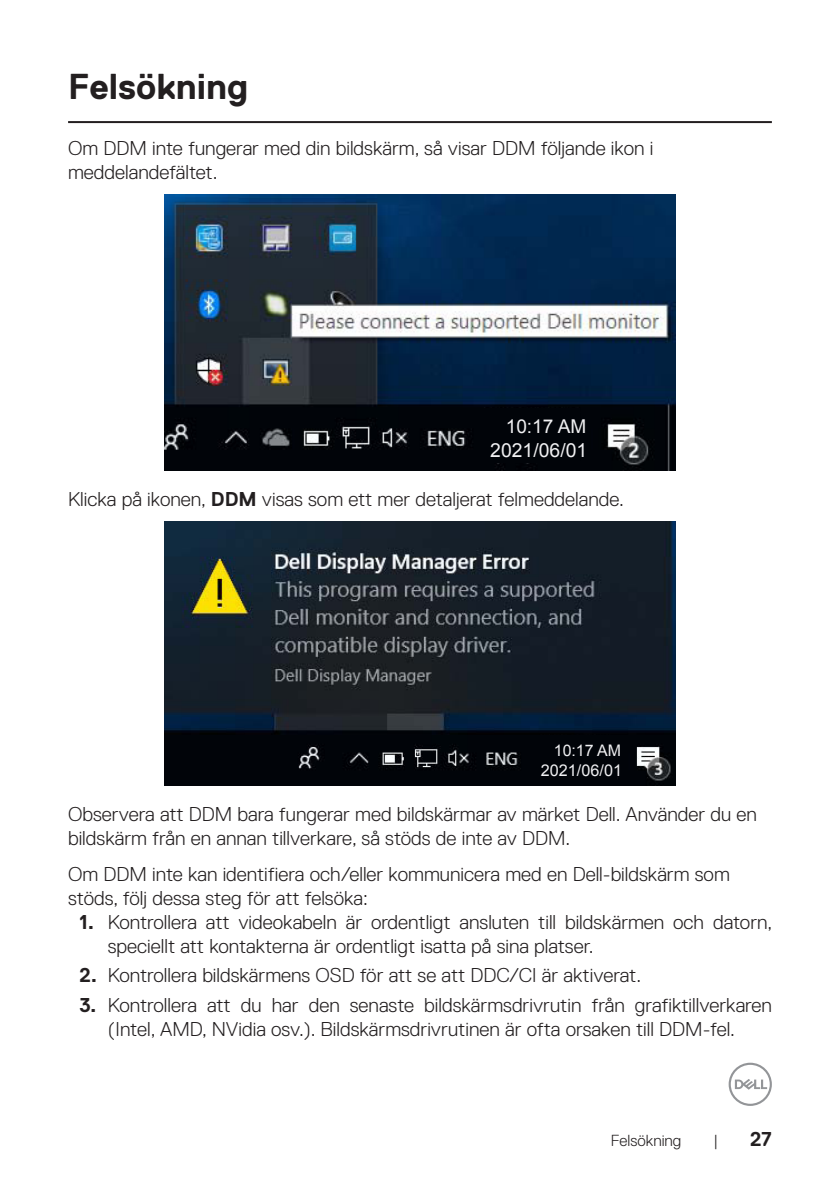
<style>
.page{position:relative;width:840px;height:1191px;background:#fff}
.page>*{position:absolute;margin:0;border:0;box-sizing:border-box;transform-origin:0 0}
.Head_1{font:700 36px "Dell Replica";color:#231f20}
.Paragraph{font:300 20px/24px "Dell Replica";color:#231f20}
.t1{font:700 20px "Dell Replica";color:#231f20}
.t2{font:19.4px "Arial";color:#f0f0f2}
.t3{font:19px "Arial";color:#f0f0f2}
.t4{font:16.2px "Arial";color:#f0f0f2}
.t5{font:300 16px "Dell Replica";color:#231f20}
.t6{font:16px "Arial";color:#f0f0f2}
.s1{font-weight:700}
</style>
<div class="page">
<svg style="left:728px;top:1062px;width:43px;height:44px"></svg>
<hr style="left:68px;top:121px;width:703px;height:2px;background:#231f20">
<img style="left:164px;top:194px;width:511px;height:276px">
<div style="left:475px;top:409px;width:104px;height:54px;background:#010409"></div>
<img style="left:164px;top:521px;width:511px;height:265px">
<div style="left:526px;top:735px;width:89px;height:47px;background:#010409"></div>
<p class="Head_1" style="left:68px;top:66px;width:181px">Felsökning</p>
<p class="Paragraph" style="left:68px;top:136px;width:586px">Om DDM inte fungerar med din bildskärm, så visar DDM följande ikon i meddelandefältet.</p>
<p class="t3" style="left:505px;top:413px;width:82px">10:17 AM</p>
<p class="t2" style="left:490px;top:437px;width:98px">2021/06/01</p>
<p class="Paragraph" style="left:68px;top:487px;width:557px">Klicka på ikonen, <span class="s1">DDM</span> visas som ett mer detaljerat felmeddelande.</p>
<p class="t6" style="left:553px;top:740px;width:69px">10:17 AM</p>
<p class="t4" style="left:540px;top:759px;width:83px">2021/06/01</p>
<p class="Paragraph" style="left:68px;top:802px;width:690px">Observera att DDM bara fungerar med bildskärmar av märket Dell. Använder du en bildskärm från en annan tillverkare, så stöds de inte av DDM.</p>
<p class="Paragraph" style="left:68px;top:862px;width:662px">Om DDM inte kan identifiera och/eller kommunicera med en Dell-bildskärm som stöds, följ dessa steg för att felsöka:</p>
<p class="Paragraph" style="left:108px;top:910px;width:665px;text-indent:-28px"><span class="s1">1.</span> Kontrollera att videokabeln är ordentligt ansluten till bildskärmen och datorn, speciellt att kontakterna är ordentligt isatta på sina platser.</p>
<p class="Paragraph" style="left:79px;top:963px;width:563px"><span class="s1">2.</span> Kontrollera bildskärmens OSD för att se att DDC/CI är aktiverat.</p>
<p class="Paragraph" style="left:79px;top:993px;width:693px;text-align:center"><span class="s1">3.</span> Kontrollera att du har den senaste bildskärmsdrivrutin från grafiktillverkaren (Intel, AMD, NVidia osv.). Bildskärmsdrivrutinen är ofta orsaken till DDM-fel.</p>
<p class="t5" style="left:610px;top:1131px;width:72px">Felsökning</p>
<p class="t5" style="left:713px;top:1131px;width:6px">|</p>
<p class="t1" style="left:749px;top:1127px;width:23px">27</p>
</div>
